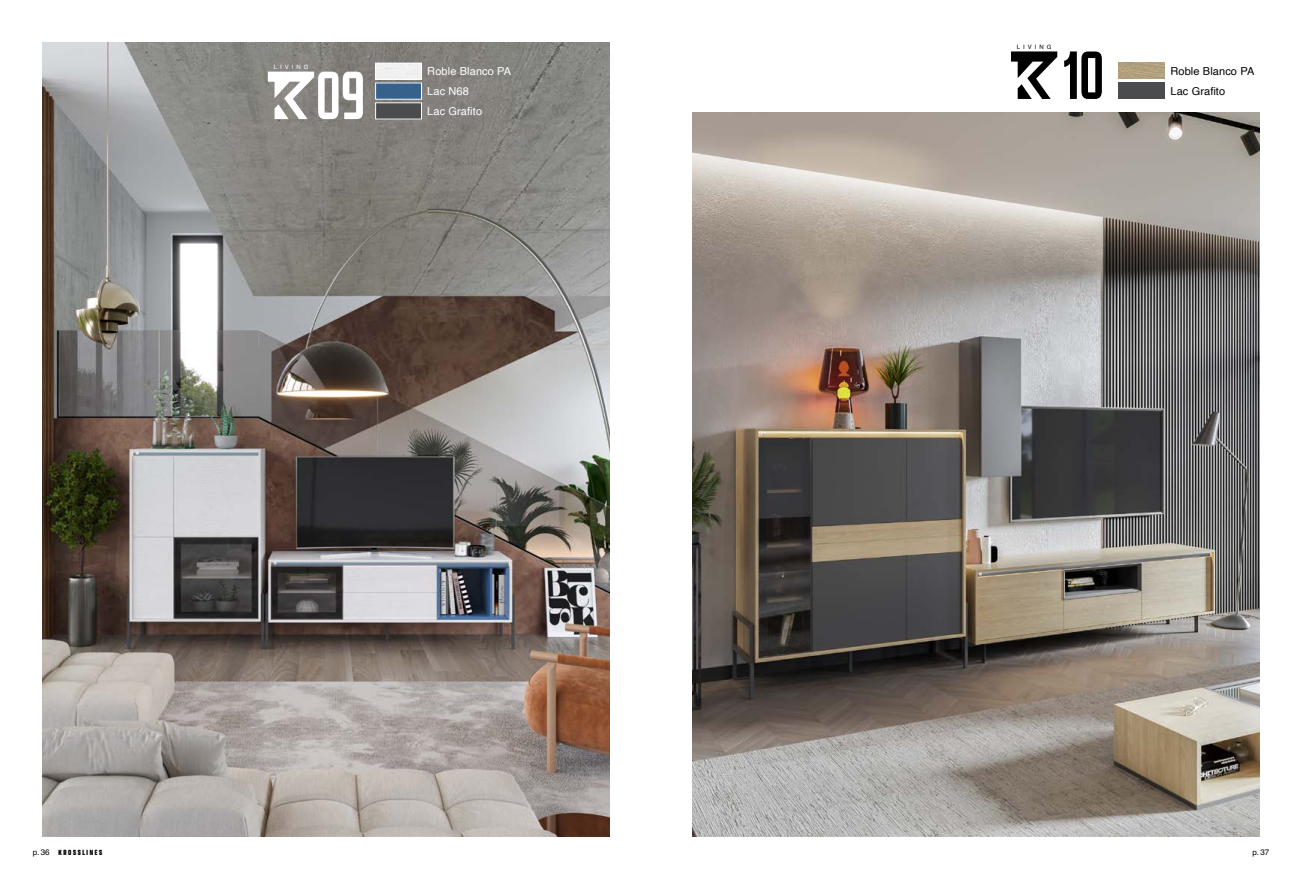
<style>
.page{position:relative;width:1304px;height:879px;background:#fff}
.page>*{position:absolute;margin:0;border:0;box-sizing:border-box;transform-origin:0 0}
.t1{font:73px "Apotek Comp";color:#fff}
.t2{font:73px "Apotek Comp";color:#000}
.t3{font:11px/19.8px "Helvetica";letter-spacing:.01em;color:#fff}
.t4{font:11px/20px "Helvetica";letter-spacing:.01em;color:#000}
.t5{font:900 8px "Apotek Comp";letter-spacing:.2em;color:#000}
.t6{font:8px "Helvetica";color:#000}
.t7{font:6px "Helvetica";letter-spacing:.5em;color:#fff}
.t8{font:6px "Helvetica";letter-spacing:.5em;color:#000}
.s1{font-family:"Helvetica";font-weight:400}
</style>
<div class="page">
<img style="left:43px;top:43px;width:566px;height:793px">
<img style="left:692px;top:112px;width:567px;height:724px">
<svg style="left:268px;top:72px;width:46px;height:47px"></svg>
<img style="left:377px;top:65px;width:43px;height:12px">
<div style="left:375px;top:63px;width:47px;height:16px;border:1px solid #fff"></div>
<img style="left:377px;top:85px;width:43px;height:12px">
<img style="left:377px;top:105px;width:43px;height:12px">
<svg style="left:1011px;top:51px;width:46px;height:48px"></svg>
<img style="left:1119px;top:63px;width:46px;height:16px">
<img style="left:1119px;top:83px;width:46px;height:16px">
<p class="t7" style="left:274px;top:63px;width:36px">LIVING</p>
<h1 class="t1" style="left:316px;top:51px;width:51px">09</h1>
<p class="t3" style="left:427px;top:62px;width:85px">Roble Blanco PA<br>Lac N68<br>Lac Grafito</p>
<p class="t8" style="left:1017px;top:43px;width:36px">LIVING</p>
<h1 class="t2" style="left:1063px;top:31px;width:42px">10</h1>
<p class="t4" style="left:1170px;top:61px;width:85px">Roble Blanco PA<br>Lac Grafito</p>
<p class="t5" style="left:33px;top:847px;width:71px"><span class="s1">p.36</span> KROSSLINES</p>
<p class="t6" style="left:1252px;top:846px;width:18px">p. 37</p>
</div>
